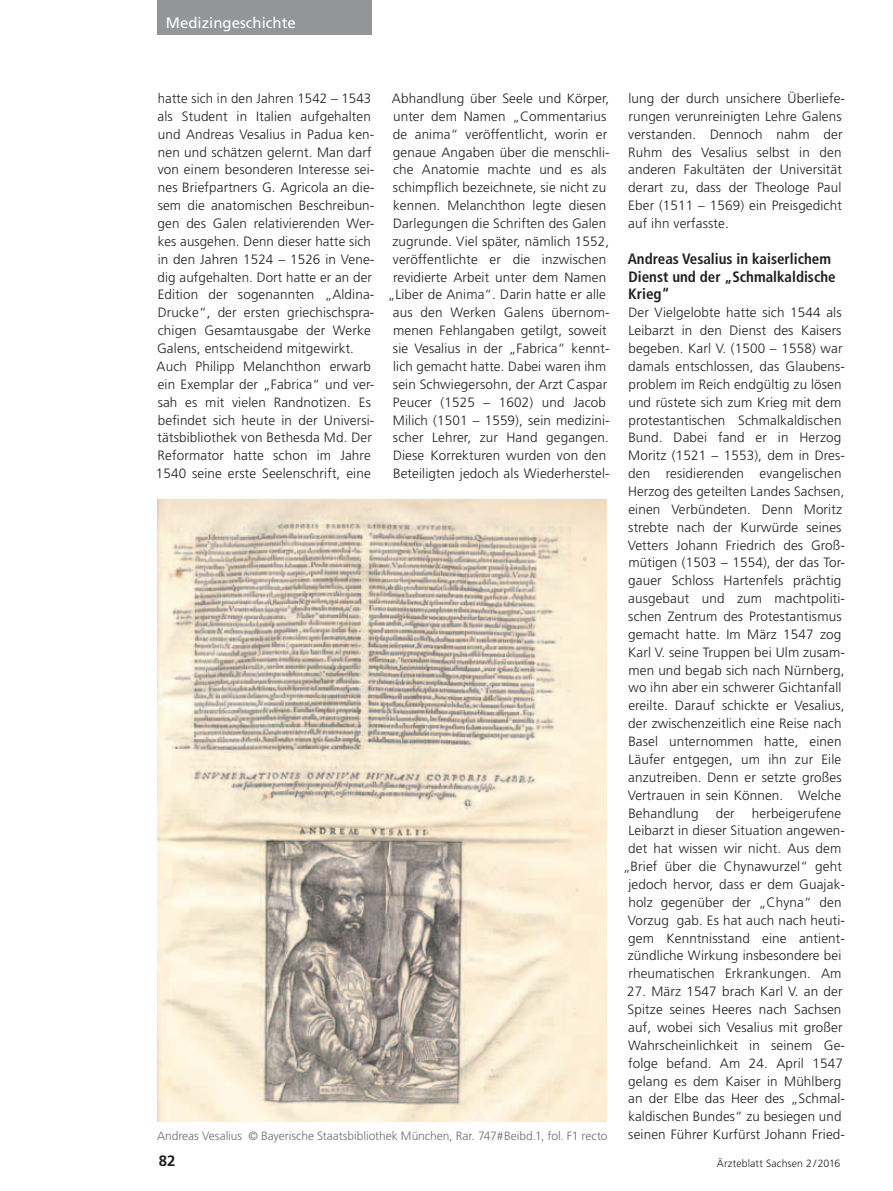
<style>
.page{position:relative;width:893px;height:1191px;background:#fff}
.page>*{position:absolute;margin:0;border:0;box-sizing:border-box;transform-origin:0 0}
.Zwischenüberschrift{font:700 condensed 15px/17.9px "Frutiger";color:#231f20}
.t1{font:15px "Frutiger";color:#fff}
.t2{font:700 15px "Frutiger";color:#231f20}
.Text_allgemein{font:300 13.5px/17.9px "Frutiger";letter-spacing:.01em;color:#231f20}
.Bildunterschrift{font:300 12px "Frutiger";letter-spacing:-.005em;color:#6c6d70}
.t3{font:300 10.5px "Frutiger";letter-spacing:.01em;color:#231f20}
</style>
<div class="page">
<div style="left:157px;top:0;width:214px;height:34px;background:#939598"></div>
<img style="left:157px;top:500px;width:450px;height:621px">
<p class="t1" style="left:166px;top:14px;width:132px">Medizingeschichte</p>
<p class="Text_allgemein" style="left:388px;top:89px;width:224px;text-align:center">Abhandlung über Seele und Körper, unter dem Namen „Commentarius de anima“ veröffentlicht, worin er genaue Angaben über die menschli&shy;che Anatomie machte und es als schimpflich bezeichnete, sie nicht zu kennen. Melanchthon legte diesen Darlegungen die Schriften des Galen zugrunde. Viel später, nämlich 1552, veröffentlichte er die inzwischen revidierte Arbeit unter dem Namen „Liber de Anima“. Darin hatte er alle aus den Werken Galens übernom&shy;menen Fehlangaben getilgt, soweit sie Vesalius in der „Fabrica“ kennt&shy;lich gemacht hatte. Dabei waren ihm sein Schwiegersohn, der Arzt Caspar Peucer (1525 – 1602) und Jacob Milich (1501 – 1559), sein medizini&shy;scher Lehrer, zur Hand gegangen.<br>Diese Korrekturen wurden von den Beteiligten jedoch als Wiederherstel-</p>
<p class="Text_allgemein" style="left:628px;top:89px;width:218px">lung der durch unsichere Überliefe&shy;rungen verunreinigten Lehre Galens verstanden. Dennoch nahm der<br>Ruhm des Vesalius selbst in den anderen Fakultäten der Universität derart zu, dass der Theologe Paul<br>Eber (1511 – 1569) ein Preisgedicht auf ihn verfasste.</p>
<p class="Text_allgemein" style="left:157px;top:89px;width:219px">hatte sich in den Jahren 1542 – 1543 als Student in Italien aufgehalten und Andreas Vesalius in Padua ken&shy;nen und schätzen gelernt. Man darf von einem besonderen Interesse sei&shy;nes Briefpartners G. Agricola an die&shy;sem die anatomischen Beschreibun&shy;gen des Galen relativierenden Wer&shy;kes ausgehen. Denn dieser hatte sich in den Jahren 1524 – 1526 in Vene&shy;dig aufgehalten. Dort hatte er an der Edition der sogenannten „Aldina-Drucke“, der ersten griechischspra&shy;chigen Gesamtausgabe der Werke Galens, entscheidend mitgewirkt.</p>
<p class="Text_allgemein" style="left:156px;top:357px;width:220px">Auch Philipp Melanchthon erwarb ein Exemplar der „Fabrica“ und ver&shy;sah es mit vielen Randnotizen. Es befindet sich heute in der Universi&shy;tätsbibliothek von Bethesda Md. Der Reformator hatte schon im Jahre 1540 seine erste Seelenschrift, eine</p>
<p class="Zwischenüberschrift" style="left:628px;top:250px;width:210px">Andreas Vesalius in kaiserlichem<br>Dienst und der „Schmalkaldische<br>Krieg“</p>
<p class="Text_allgemein" style="left:628px;top:304px;width:219px">Der Vielgelobte hatte sich 1544 als Leibarzt in den Dienst des Kaisers begeben. Karl V. (1500 – 1558) war damals entschlossen, das Glaubens&shy;problem im Reich endgültig zu lösen und rüstete sich zum Krieg mit dem protestantischen Schmalkaldischen Bund. Dabei fand er in Herzog Moritz (1521 – 1553), dem in Dres&shy;den residierenden evangelischen Herzog des geteilten Landes Sachsen, einen Verbündeten. Denn Moritz strebte nach der Kurwürde seines Vetters Johann Friedrich des Groß&shy;mütigen (1503 – 1554), der das Tor&shy;gauer Schloss Hartenfels prächtig ausgebaut und zum machtpoliti&shy;schen Zentrum des Protestantismus gemacht hatte. Im März 1547 zog Karl V. seine Truppen bei Ulm zusam&shy;men und begab sich nach Nürnberg, wo ihn aber ein schwerer Gichtanfall ereilte. Darauf schickte er Vesalius, der zwischenzeitlich eine Reise nach Basel unternommen hatte, einen Läufer entgegen, um ihn zur Eile anzutreiben. Denn er setzte großes Vertrauen in sein Können. Welche Behandlung</p>
<p class="Text_allgemein" style="left:623px;top:804px;width:224px;text-align:right">herbeigerufene<br>Leibarzt in dieser Situation angewen&shy;det hat wissen wir nicht. Aus dem „Brief über die Chynawurzel“ geht jedoch hervor, dass er dem Guajak&shy;holz gegenüber der „Chyna“ den<br>Vorzug gab. Es hat auch nach heuti&shy;gem Kenntnisstand eine antient&shy;zündliche Wirkung insbesondere bei rheumatischen Erkrankungen. Am</p>
<p class="Text_allgemein" style="left:627px;top:982px;width:219px">27. März 1547 brach Karl V. an der Spitze seines Heeres nach Sachsen auf, wobei sich Vesalius mit großer Wahrscheinlichkeit in seinem Ge-- folge befand. Am 24. April 1547 gelang es dem Kaiser in Mühlberg an der Elbe das Heer des „Schmal&shy;kaldischen Bundes“ zu besiegen und seinen Führer Kurfürst Johann Fried-</p>
<p class="Text_allgemein" style="left:716px;top:804px;width:21px">der</p>
<p class="Bildunterschrift" style="left:157px;top:1128px;width:452px">Andreas Vesalius © Bayerische Staatsbibliothek München, Rar. 747#Beibd.1, fol. F1 recto</p>
<p class="t2" style="left:159px;top:1151px;width:18px">82</p>
<p class="t3" style="left:717px;top:1157px;width:125px">Ärzteblatt Sachsen 2/2016</p>
</div>
